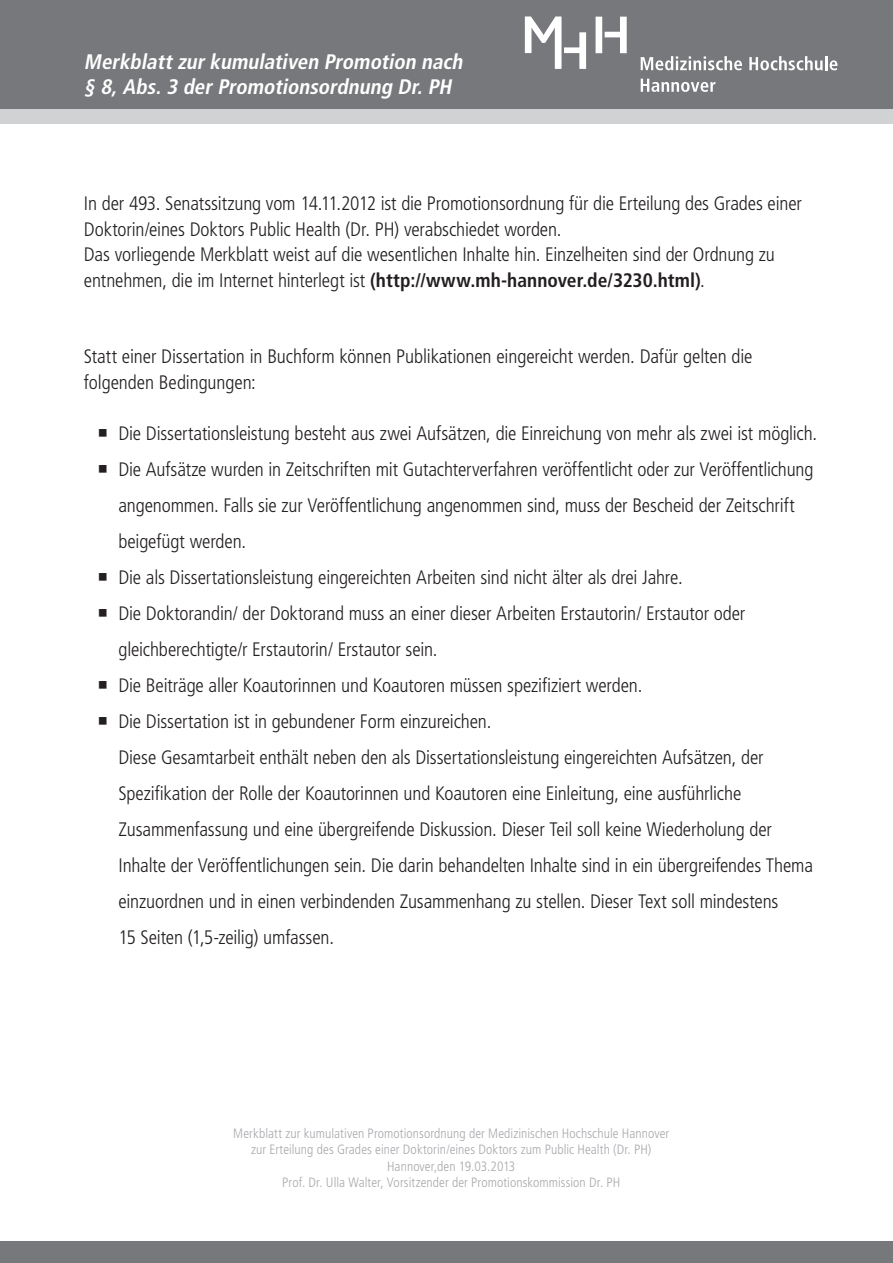
<style>
.page{position:relative;width:893px;height:1263px;background:#fff}
.page>*{position:absolute;margin:0;border:0;box-sizing:border-box;transform-origin:0 0}
.t1{font:italic 700 condensed 21px/25.2px "Frutiger LT Std";color:#fff}
.t2{font:300 condensed 19.5px/36px "Frutiger LT Std";letter-spacing:-.01em;color:#231f20}
.t3{font:300 condensed 13.5px/16.2px "Frutiger LT Std";letter-spacing:.005em;color:#a8a9ad;text-align:center}
.s1{font-weight:700}
</style>
<div class="page">
<div style="left:0;top:0;width:893px;height:109px;background:#77787b"></div>
<div style="left:0;top:109px;width:893px;height:15px;background:#d1d2d4"></div>
<div style="left:0;top:1241px;width:893px;height:22px;background:#77787b"></div>
<svg style="left:525px;top:16px;width:61px;height:53px"></svg>
<svg style="left:596px;top:17px;width:31px;height:36px"></svg>
<svg style="left:641px;top:56px;width:101px;height:14px"></svg>
<svg style="left:749px;top:56px;width:88px;height:14px"></svg>
<svg style="left:641px;top:79px;width:74px;height:13px"></svg>
<p class="t1" style="left:84px;top:49px;width:384px">Merkblattzurkumulativen Promotion nach § 8,Abs.3 derPromotionsordnung Dr.PH</p>
<p class="t2" style="left:84px;top:191px;width:719px;line-height:25.5px">In der 493. Senatssitzung vom 14.11.2012 ist die Promotionsordnung für die Erteilung des Grades einer Doktorin/eines Doktors Public Health (Dr. PH) verabschiedet worden.<br>Das vorliegende Merkblatt weist auf die wesentlichen Inhalte hin. Einzelheiten sind der Ordnung zu entnehmen, die im Internet hinterlegt ist <span class="s1">(http://www.mh-hannover.de/3230.html)</span>.</p>
<p class="t2" style="left:84px;top:344px;width:670px;line-height:25.5px">Statt einer Dissertation in Buchform können Publikationen eingereicht werden. Dafür gelten die folgenden Bedingungen:</p>
<p class="t2" style="left:97px;top:415px;width:721px">○ Die Dissertationsleistung besteht aus zwei Aufsätzen, die Einreichung von mehr als zwei ist möglich.</p>
<p class="t2" style="left:118px;top:451px;width:696px;text-indent:-21px">○ Die Aufsätze wurden in Zeitschriften mit Gutachterverfahren veröffentlicht oder zur Veröffentlichung angenommen. Falls sie zur Veröffentlichung angenommen sind, muss der Bescheid der Zeitschrift beigefügt werden.</p>
<p class="t2" style="left:97px;top:559px;width:587px">○ Die als Dissertationsleistung eingereichten Arbeiten sind nicht älter als drei Jahre.</p>
<p class="t2" style="left:118px;top:595px;width:628px;text-indent:-21px">○ Die Doktorandin/ der Doktorand muss an einer dieser Arbeiten Erstautorin/ Erstautor oder gleichberechtigte/r Erstautorin/ Erstautor sein.</p>
<p class="t2" style="left:97px;top:667px;width:546px">○ Die Beiträge aller Koautorinnen und Koautoren müssen spezifiziert werden.</p>
<p class="t2" style="left:118px;top:703px;width:696px;text-indent:-21px">○ Die Dissertation ist in gebundener Form einzureichen.<br>Diese Gesamtarbeit enthält neben den als Dissertationsleistung eingereichten Aufsätzen, der Spezifikation der Rolle der Koautorinnen und Koautoren eine Einleitung, eine ausführliche Zusammenfassung und eine übergreifende Diskussion. Dieser Teil soll keine Wiederholung der Inhalte der Veröffentlichungen sein. Die darin behandelten Inhalte sind in ein übergreifendes Thema einzuordnen und in einen verbindenden Zusammenhang zu stellen. Dieser Text soll mindestens<br>15 Seiten (1,5-zeilig) umfassen.</p>
<p class="t3" style="left:233px;top:1126px;width:437px">Merkblatt zur kumulativen Promotionsordnung der Medizinischen Hochschule Hannover zur Erteilung des Grades einer Doktorin/eines Doktors zum Public Health (Dr. PH)<br>Hannover,den 19.03.2013<br>Prof. Dr. Ulla Walter, Vorsitzender der Promotionskommission Dr. PH</p>
</div>
